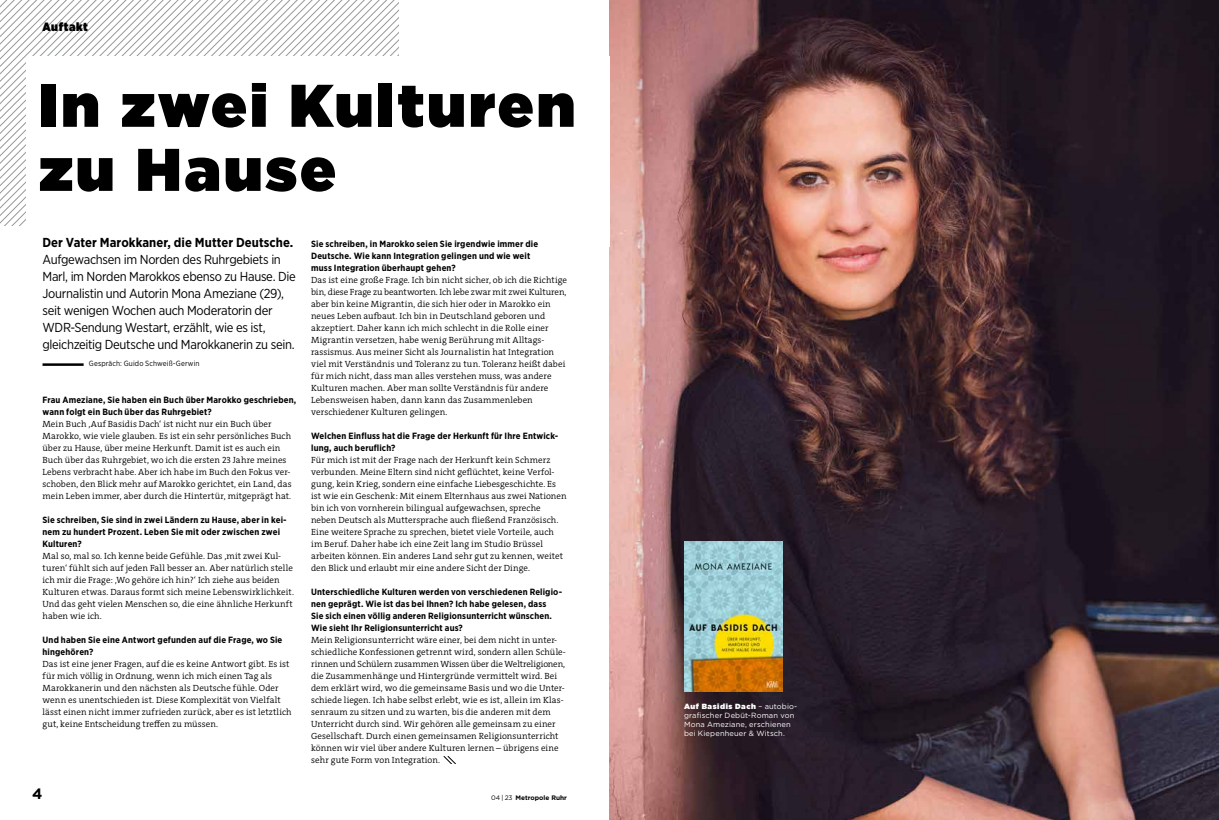
<style>
.page{position:relative;width:1219px;height:820px;background:#fff}
.page>*{position:absolute;margin:0;border:0;box-sizing:border-box;transform-origin:0 0}
.t1{font:900 60px/64px "Gotham";letter-spacing:.05em;color:#000}
.t2{font:700 15px "Gotham";color:#000}
.t3{font:13px/17px "Gotham Narrow";letter-spacing:-.025em;color:#000}
.t4{font:700 13px "Gotham Narrow";letter-spacing:.005em;color:#000}
.t5{font:900 12px "Gotham Narrow";letter-spacing:.05em;color:#000}
.t6{font:300 9px/12px "The Serif";letter-spacing:.01em;color:#000}
.t7{font:700 9px/12px "Gotham Narrow";letter-spacing:.015em;color:#000}
.t8{font:7.5px/9px "Gotham";letter-spacing:.02em;color:#fff}
.t9{font:7.5px "Gotham Narrow";letter-spacing:.015em;color:#000}
.t10{font:700 6.5px "Gotham";color:#000}
.s1{font-weight:400}
.s2{font-weight:900}
</style>
<div class="page">
<svg style="left:0;top:0;width:261px;height:226px"></svg>
<img style="left:609px;top:0;width:610px;height:819px">
<div style="left:26px;top:57px;width:583px;height:190px;background:#fff"></div>
<hr style="left:43px;top:363px;width:41px;height:3px;background:#000">
<svg style="left:443px;top:756px;width:13px;height:7px"></svg>
<img style="left:684px;top:541px;width:98px;height:150px">
<h3 class="t5" style="left:43px;top:18px;width:47px">Auftakt</h3>
<h1 class="t1" style="left:39px;top:72px;width:538px">In zwei Kulturen zu Hause</h1>
<h3 class="t4" style="left:43px;top:234px;width:252px">Der Vater Marokkaner, die Mutter Deutsche.</h3>
<p class="t3" style="left:43px;top:250px;width:255px">Aufgewachsen im Norden des Ruhrgebiets in Marl, im Norden Marokkos ebenso zu Hause. Die Journalistin und Autorin Mona Ameziane (29), seit wenigen Wochen auch Moderatorin der WDR-Sendung Westart, erzählt, wie es ist, gleichzeitig Deutsche und Marokkanerin zu sein.</p>
<p class="t9" style="left:89px;top:358px;width:112px">Gespräch: Guido Schweiß-Gerwin</p>
<p class="t7" style="left:43px;top:393px;width:255px">Frau Ameziane, Sie haben ein Buch über Marokko geschrieben, wann folgt ein Buch über das Ruhrgebiet?</p>
<p class="t6" style="left:43px;top:418px;width:251px">Mein Buch ‚Auf Basidis Dach‘ ist nicht nur ein Buch über Marokko, wie viele glauben. Es ist ein sehr persönliches Buch über zu Hause, über meine Herkunft. Damit ist es auch ein Buch über das Ruhrgebiet, wo ich die ersten 23 Jahre meines Lebens verbracht habe. Aber ich habe im Buch den Fokus ver&shy;schoben, den Blick mehr auf Marokko gerichtet, ein Land, das mein Leben immer, aber durch die Hintertür, mitgeprägt hat.</p>
<p class="t7" style="left:43px;top:513px;width:246px">Sie schreiben, Sie sind in zwei Ländern zu Hause, aber in kei&shy;nem zu hundert Prozent. Leben Sie mit oder zwischen zwei<br>Kulturen?</p>
<p class="t6" style="left:43px;top:550px;width:253px">Mal so, mal so. Ich kenne beide Gefühle. Das ‚mit zwei Kul&shy;turen‘ fühlt sich auf jeden Fall besser an. Aber natürlich stelle ich mir die Frage: ‚Wo gehöre ich hin?‘ Ich ziehe aus beiden Kulturen etwas. Daraus formt sich meine Lebenswirklichkeit.<br>Und das geht vielen Menschen so, die eine ähnliche Herkunft haben wie ich.</p>
<p class="t7" style="left:43px;top:633px;width:241px">Und haben Sie eine Antwort gefunden auf die Frage, wo Sie hingehören?</p>
<p class="t6" style="left:43px;top:658px;width:251px">Das ist eine jener Fragen, auf die es keine Antwort gibt. Es ist für mich völlig in Ordnung, wenn ich mich einen Tag als Marokkanerin und den nächsten als Deutsche fühle. Oder wenn es unentschieden ist. Diese Komplexität von Vielfalt lässt einen nicht immer zufrieden zurück, aber es ist letztlich gut, keine Entscheidung treffen zu müssen.</p>
<h2 class="t2" style="left:32px;top:783px;width:12px">4</h2>
<p class="t7" style="left:311px;top:237px;width:229px">Sie schreiben, in Marokko seien Sie irgendwie immer die<br>Deutsche. Wie kann Integration gelingen und wie weit muss Integration überhaupt gehen?</p>
<p class="t6" style="left:311px;top:274px;width:257px">Das ist eine große Frage. Ich bin nicht sicher, ob ich die Richtige bin, diese Frage zu beantworten. Ich lebe zwar mit zwei Kulturen, aber bin keine Migrantin, die sich hier oder in Marokko ein neues Leben aufbaut. Ich bin in Deutschland geboren und akzeptiert. Daher kann ich mich schlecht in die Rolle einer Migrantin versetzen, habe wenig Berührung mit Alltags&shy;rassismus. Aus meiner Sicht als Journalistin hat Integration viel mit Verständnis und Toleranz zu tun. Toleranz heißt dabei für mich nicht, dass man alles verstehen muss, was andere Kulturen machen. Aber man sollte Verständnis für andere Lebensweisen haben, dann kann das Zusammenleben verschiedener Kulturen gelingen.</p>
<p class="t7" style="left:311px;top:429px;width:249px">Welchen Einfluss hat die Frage der Herkunft für Ihre Entwick&shy;lung, auch beruflich?</p>
<p class="t6" style="left:311px;top:454px;width:257px">Für mich ist mit der Frage nach der Herkunft kein Schmerz verbunden. Meine Eltern sind nicht geflüchtet, keine Verfol&shy;gung, kein Krieg, sondern eine einfache Liebesgeschichte. Es ist wie ein Geschenk: Mit einem Elternhaus aus zwei Nationen bin ich von vornherein bilingual aufgewachsen, spreche neben Deutsch als Muttersprache auch fließend Französisch.<br>Eine weitere Sprache zu sprechen, bietet viele Vorteile, auch im Beruf. Daher habe ich eine Zeit lang im Studio Brüssel arbeiten können. Ein anderes Land sehr gut zu kennen, weitet den Blick und erlaubt mir eine andere Sicht der Dinge.</p>
<p class="t7" style="left:311px;top:585px;width:253px">Unterschiedliche Kulturen werden von verschiedenen Religio&shy;nen geprägt. Wie ist das bei Ihnen? Ich habe gelesen, dass<br>Sie sich einen völlig anderen Religionsunterricht wünschen.<br>Wie sieht Ihr Religionsunterricht aus?</p>
<p class="t6" style="left:311px;top:634px;width:256px">Mein Religionsunterricht wäre einer, bei dem nicht in unter&shy;schiedliche Konfessionen getrennt wird, sondern allen Schüle&shy;rinnen und Schülern zusammen Wissen über die Weltreligionen, die Zusammenhänge und Hintergründe vermittelt wird. Bei dem erklärt wird, wo die gemeinsame Basis und wo die Unter&shy;schiede liegen. Ich habe selbst erlebt, wie es ist, allein im Klas&shy;senraum zu sitzen und zu warten, bis die anderen mit dem Unterricht durch sind. Wir gehören alle gemeinsam zu einer Gesellschaft. Durch einen gemeinsamen Religionsunterricht können wir viel über andere Kulturen lernen – übrigens eine sehr gute Form von Integration.</p>
<p class="t10" style="left:491px;top:792px;width:77px"><span class="s1">04 | 23</span> Metropole Ruhr</p>
<p class="t8" style="left:684px;top:701px;width:115px"><span class="s2">Auf Basidis Dach</span> – autobio&shy;grafischer Debüt-Roman von<br>Mona Ameziane, erschienen bei Kiepenheuer &amp; Witsch.</p>
</div>
